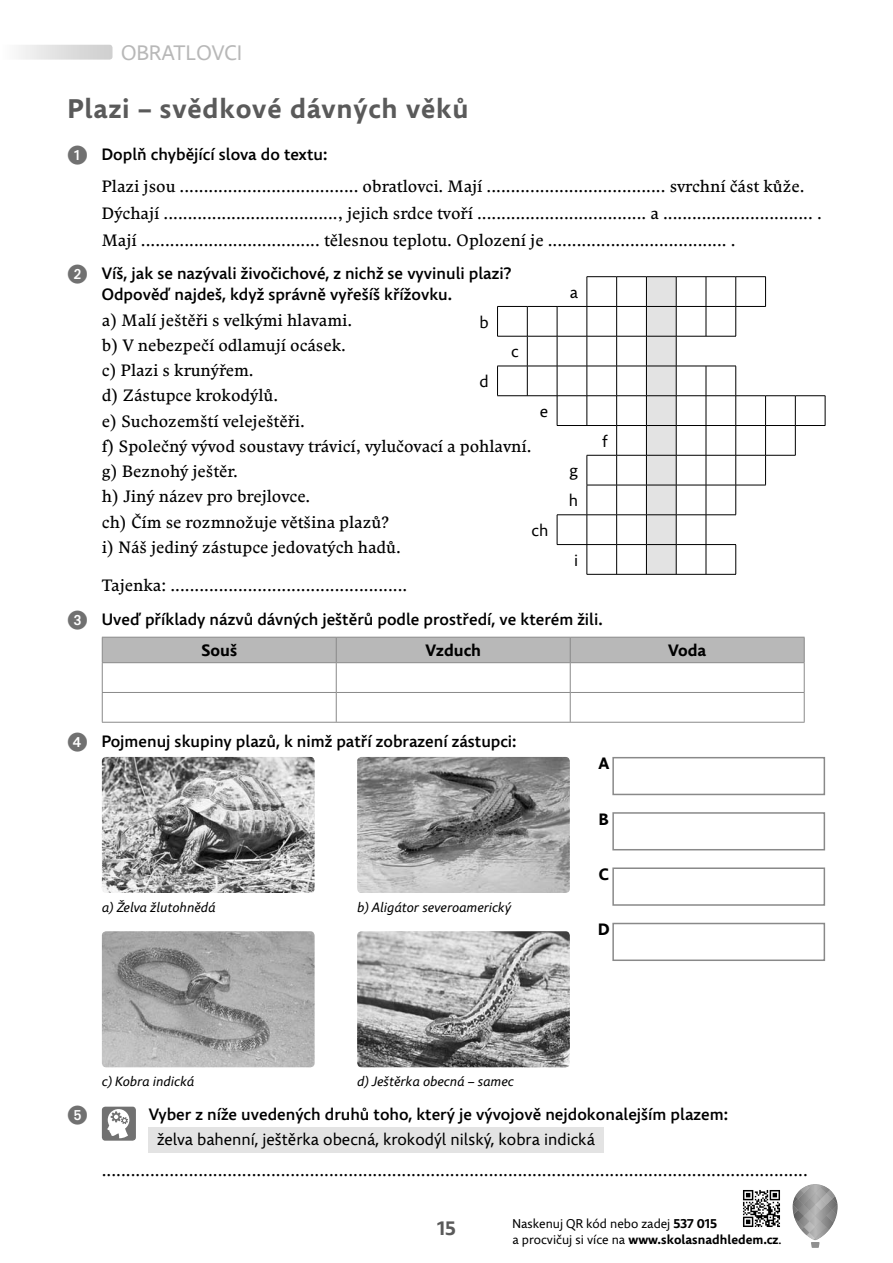
<style>
.page{position:relative;width:893px;height:1263px;background:#fff}
.page>*{position:absolute;margin:0;border:0;box-sizing:border-box;transform-origin:0 0}
.t1{font:700 27px "Comenia Sans";letter-spacing:.03em;color:#5a5a5a}
.t2{font:21px "Comenia Sans";letter-spacing:.02em;color:#b8b8b8}
.t3{font:700 19.5px "Comenia Sans";color:#5a5a5a}
.t4{font:16.5px/25.2px "Comenia Serif";color:#000}
.t5{font:500 16.5px/21px "Comenia Sans";color:#000}
.t6{font:16.5px/29.7px "Comenia Sans";color:#000}
.t7{font:700 16.5px "Comenia Sans";color:#000}
.t8{font:italic 13.5px "Comenia Sans";color:#000}
.t9{font:12.75px/15.8px "Comenia Sans";color:#000}
.s1{color:#717171}
.s2{font-weight:700}
</style>
<div class="page">
<svg style="left:0;top:45px;width:112px;height:15px"></svg>
<svg style="left:792px;top:1184px;width:45px;height:64px"></svg>
<div style="left:149px;top:1127px;width:455px;height:25px;background:#e3e3e3"></div>
<svg style="left:102px;top:637px;width:702px;height:85px"></svg>
<hr style="left:102px;top:722px;width:702px;height:1px;background:#898989">
<svg style="left:612px;top:867px;width:213px;height:94px"></svg>
<img style="left:102px;top:757px;width:212px;height:136px;border-radius:4px">
<img style="left:357px;top:757px;width:213px;height:136px;border-radius:4px">
<svg style="left:612px;top:757px;width:213px;height:94px"></svg>
<img style="left:102px;top:931px;width:212px;height:136px;border-radius:4px">
<img style="left:357px;top:931px;width:213px;height:136px;border-radius:4px">
<hr style="left:586px;top:276px;width:30px;height:1px;background:#000">
<hr style="left:616px;top:276px;width:30px;height:1px;background:#000">
<hr style="left:646px;top:276px;width:30px;height:1px;background:#000">
<hr style="left:676px;top:276px;width:30px;height:1px;background:#000">
<hr style="left:735px;top:276px;width:30px;height:1px;background:#000">
<svg style="left:765px;top:277px;width:1px;height:29px"></svg>
<hr style="left:735px;top:306px;width:30px;height:1px;background:#000">
<hr style="left:497px;top:306px;width:30px;height:1px;background:#000">
<svg style="left:497px;top:307px;width:1px;height:29px"></svg>
<hr style="left:527px;top:306px;width:30px;height:1px;background:#000">
<svg style="left:527px;top:307px;width:1px;height:29px"></svg>
<hr style="left:557px;top:306px;width:30px;height:1px;background:#000">
<svg style="left:557px;top:307px;width:1px;height:29px"></svg>
<hr style="left:616px;top:306px;width:30px;height:1px;background:#000">
<hr style="left:676px;top:306px;width:30px;height:1px;background:#000">
<svg style="left:705px;top:276px;width:31px;height:60px"></svg>
<hr style="left:497px;top:336px;width:30px;height:1px;background:#000">
<hr style="left:676px;top:336px;width:60px;height:1px;background:#000">
<hr style="left:527px;top:336px;width:30px;height:1px;background:#000">
<hr style="left:527px;top:336px;width:1px;height:30px;background:#000">
<hr style="left:557px;top:336px;width:30px;height:1px;background:#000">
<hr style="left:557px;top:336px;width:1px;height:30px;background:#000">
<svg style="left:586px;top:277px;width:31px;height:60px"></svg>
<hr style="left:586px;top:336px;width:1px;height:30px;background:#000">
<hr style="left:616px;top:336px;width:30px;height:1px;background:#000">
<hr style="left:616px;top:336px;width:1px;height:30px;background:#000">
<hr style="left:497px;top:366px;width:30px;height:1px;background:#000">
<hr style="left:497px;top:366px;width:1px;height:30px;background:#000">
<hr style="left:527px;top:366px;width:30px;height:1px;background:#000">
<hr style="left:527px;top:366px;width:1px;height:30px;background:#000">
<hr style="left:557px;top:366px;width:30px;height:1px;background:#000">
<hr style="left:557px;top:366px;width:1px;height:30px;background:#000">
<svg style="left:587px;top:366px;width:29px;height:1px"></svg>
<hr style="left:586px;top:366px;width:1px;height:30px;background:#000">
<hr style="left:616px;top:366px;width:30px;height:1px;background:#000">
<hr style="left:616px;top:366px;width:1px;height:30px;background:#000">
<hr style="left:676px;top:366px;width:30px;height:1px;background:#000">
<hr style="left:706px;top:366px;width:30px;height:1px;background:#000">
<hr style="left:705px;top:366px;width:1px;height:30px;background:#000">
<hr style="left:735px;top:366px;width:1px;height:30px;background:#000">
<hr style="left:497px;top:395px;width:90px;height:1px;background:#000">
<svg style="left:557px;top:396px;width:1px;height:29px"></svg>
<hr style="left:616px;top:395px;width:30px;height:1px;background:#000">
<hr style="left:676px;top:395px;width:30px;height:1px;background:#000">
<hr style="left:735px;top:395px;width:30px;height:1px;background:#000">
<hr style="left:765px;top:395px;width:30px;height:1px;background:#000">
<hr style="left:795px;top:395px;width:30px;height:1px;background:#000">
<svg style="left:824px;top:396px;width:1px;height:29px"></svg>
<hr style="left:557px;top:425px;width:59px;height:1px;background:#000">
<hr style="left:795px;top:425px;width:30px;height:1px;background:#000">
<hr style="left:616px;top:425px;width:30px;height:1px;background:#000">
<hr style="left:676px;top:425px;width:30px;height:1px;background:#000">
<hr style="left:735px;top:425px;width:30px;height:1px;background:#000">
<hr style="left:765px;top:425px;width:30px;height:1px;background:#000">
<svg style="left:795px;top:396px;width:1px;height:59px"></svg>
<hr style="left:765px;top:455px;width:30px;height:1px;background:#000">
<hr style="left:616px;top:455px;width:30px;height:1px;background:#000">
<svg style="left:586px;top:395px;width:31px;height:90px"></svg>
<hr style="left:676px;top:455px;width:30px;height:1px;background:#000">
<hr style="left:735px;top:455px;width:30px;height:1px;background:#000">
<svg style="left:765px;top:396px;width:1px;height:89px"></svg>
<hr style="left:735px;top:485px;width:30px;height:1px;background:#000">
<hr style="left:586px;top:485px;width:30px;height:1px;background:#000">
<hr style="left:586px;top:485px;width:1px;height:30px;background:#000">
<hr style="left:616px;top:485px;width:30px;height:1px;background:#000">
<hr style="left:616px;top:485px;width:1px;height:30px;background:#000">
<hr style="left:676px;top:485px;width:30px;height:1px;background:#000">
<svg style="left:705px;top:395px;width:31px;height:91px"></svg>
<hr style="left:705px;top:485px;width:1px;height:30px;background:#000">
<hr style="left:735px;top:485px;width:1px;height:30px;background:#000">
<hr style="left:706px;top:515px;width:30px;height:1px;background:#000">
<hr style="left:557px;top:515px;width:30px;height:1px;background:#000">
<svg style="left:557px;top:515px;width:1px;height:29px"></svg>
<hr style="left:616px;top:515px;width:30px;height:1px;background:#000">
<hr style="left:676px;top:515px;width:30px;height:1px;background:#000">
<hr style="left:557px;top:544px;width:59px;height:1px;background:#000">
<hr style="left:616px;top:544px;width:30px;height:1px;background:#000">
<svg style="left:586px;top:515px;width:31px;height:59px"></svg>
<hr style="left:676px;top:544px;width:30px;height:1px;background:#000">
<svg style="left:646px;top:277px;width:31px;height:297px"></svg>
<hr style="left:706px;top:544px;width:30px;height:1px;background:#000">
<svg style="left:705px;top:515px;width:1px;height:59px"></svg>
<svg style="left:735px;top:545px;width:1px;height:29px"></svg>
<hr style="left:586px;top:574px;width:150px;height:1px;background:#000">
<div style="left:102px;top:1107px;width:34px;height:34px;background:#717171;border-radius:3px"></div>
<svg style="left:107px;top:1109px;width:22px;height:29px"></svg>
<img style="left:743px;top:1190px;width:37px;height:37px">
<p class="t2" style="left:121px;top:44px;width:122px">OBRATLOVCI</p>
<h1 class="t1" style="left:68px;top:93px;width:402px">Plazi – svědkové dávných věků</h1>
<p class="t5" style="left:68px;top:146px;width:261px"><span class="s1">➊</span> Doplň chybějící slova do textu:</p>
<p class="t4" style="left:102px;top:173px;width:721px;line-height:27px">Plazi jsou ..................................... obratlovci. Mají ..................................... svrchní část kůže.<br>Dýchají ...................................., jejich srdce tvoří ................................... a ............................... .<br>Mají ..................................... tělesnou teplotu. Oplození je ..................................... .</p>
<p class="t5" style="left:102px;top:265px;width:411px;text-indent:-34px"><span class="s1">➋</span> Víš, jak se nazývali živočichové, z nichž se vyvinuli plazi?<br>Odpověď najdeš, když správně vyřešíš křížovku.</p>
<p class="t4" style="left:102px;top:308px;width:431px">a) Malí ještěři s velkými hlavami.<br>b) V nebezpečí odlamují ocásek.<br>c) Plazi s krunýřem.<br>d) Zástupce krokodýlů.<br>e) Suchozemští veleještěři.<br>f) Společný vývod soustavy trávicí, vylučovací a pohlavní. g) Beznohý ještěr.<br>h) Jiný název pro brejlovce.<br>ch) Čím se rozmnožuje většina plazů?<br>i) Náš jediný zástupce jedovatých hadů.</p>
<p class="t4" style="left:102px;top:574px;width:307px">Tajenka: .................................................</p>
<p class="t5" style="left:68px;top:610px;width:536px"><span class="s1">➌</span> Uveď příklady názvů dávných ještěrů podle prostředí, ve kterém žili.</p>
<p class="t6" style="left:570px;top:278px;width:10px">a</p>
<p class="t6" style="left:479px;top:308px;width:11px">b</p>
<p class="t6" style="left:511px;top:338px;width:9px">c</p>
<p class="t6" style="left:479px;top:367px;width:11px">d</p>
<p class="t6" style="left:540px;top:397px;width:10px">e</p>
<p class="t6" style="left:602px;top:427px;width:7px">f</p>
<p class="t6" style="left:569px;top:457px;width:11px">g h</p>
<p class="t6" style="left:531px;top:516px;width:18px">ch</p>
<p class="t6" style="left:574px;top:546px;width:6px">i</p>
<p class="t7" style="left:201px;top:641px;width:37px">Souš</p>
<p class="t7" style="left:425px;top:641px;width:57px">Vzduch</p>
<p class="t7" style="left:668px;top:641px;width:40px">Voda</p>
<p class="t5" style="left:68px;top:732px;width:450px"><span class="s1">➍</span> Pojmenuj skupiny plazů, k nimž patří zobrazení zástupci:</p>
<p class="t8" style="left:102px;top:902px;width:115px">a) Želva žlutohnědá</p>
<p class="t8" style="left:357px;top:902px;width:156px">b) Aligátor severoamerický</p>
<p class="t8" style="left:102px;top:1076px;width:94px">c) Kobra indická</p>
<p class="t8" style="left:357px;top:1076px;width:158px">d) Ještěrka obecná – samec</p>
<p class="t7" style="left:598px;top:754px;width:12px">A</p>
<p class="t7" style="left:599px;top:809px;width:11px">B</p>
<p class="t7" style="left:599px;top:865px;width:11px">C</p>
<p class="t7" style="left:598px;top:920px;width:13px">D</p>
<p class="t5" style="left:149px;top:1105px;width:581px">Vyber z níže uvedených druhů toho, který je vývojově nejdokonalejším plazem:</p>
<p class="t6" style="left:157px;top:1125px;width:439px">želva bahenní, ještěrka obecná, krokodýl nilský, kobra indická</p>
<p class="t4" style="left:102px;top:1159px;width:707px">..................................................................................................................................................</p>
<p class="t3" style="left:437px;top:1217px;width:20px">15</p>
<p class="t9" style="left:512px;top:1216px;width:271px">Naskenuj QR kód nebo zadej <span class="s2">537 015<br></span>a procvičuj si více na <span class="s2">www.skolasnadhledem.cz</span>.</p>
</div>
